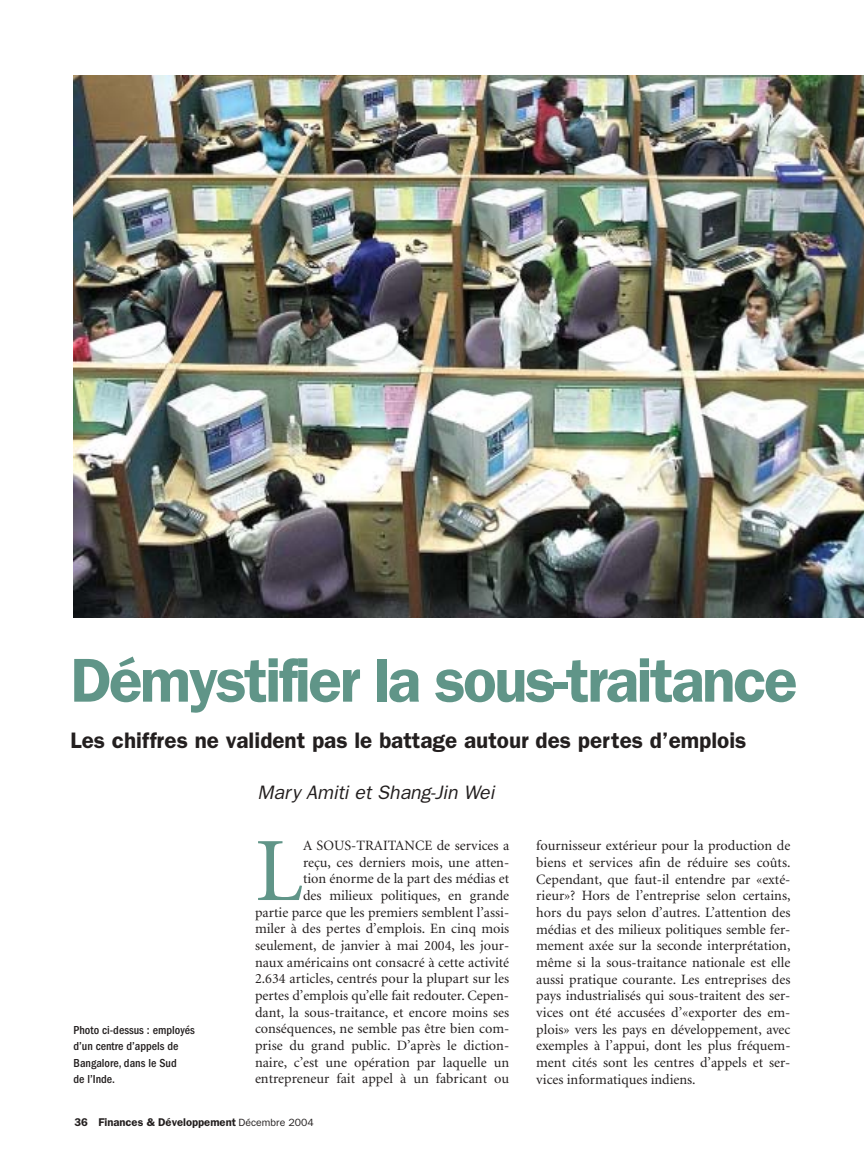
<style>
.page{position:relative;width:864px;height:1161px;background:#fff}
.page>*{position:absolute;margin:0;border:0;box-sizing:border-box;transform-origin:0 0}
.t1{font:90.45px "Minion";color:#609588}
.t2{font:600 62.25px "Franklin Gothic";letter-spacing:-.04em;color:#609588}
.t3{font:600 22.5px "Franklin Gothic";color:#231f1f}
.t4{font:italic 19.5px "Franklin Gothic";color:#231f1f}
.t5{font:14.25px/16.6px "Minion";color:#231f1f;text-align:right}
.t6{font:500 condensed 12px/16.5px "Franklin Gothic";color:#231f1f}
.t7{font:600 11.25px "Franklin Gothic";color:#231f1f}
.s1{font-weight:400;font-size:10.5px}
</style>
<div class="page">
<img style="left:74px;top:75px;width:790px;height:542px">
<h2 class="t2" style="left:70px;top:659px;width:729px">Démystifier la sous-traitance</h2>
<h3 class="t3" style="left:70px;top:732px;width:678px">Les chiffres ne valident pas le battage autour des pertes d’emplois</h3>
<h3 class="t4" style="left:258px;top:785px;width:238px">Mary Amiti et Shang-Jin Wei</h3>
<p class="t6" style="left:74px;top:1022px;width:123px">Photo ci-dessus : employés d’un centre d’appels de<br>Bangalore, dans le Sud<br>de l’Inde.</p>
<p class="t5" style="left:255px;top:838px;width:256px">A SOUS-TRAITANCE de services a<br>reçu, ces derniers mois, une atten-<br>tion énorme de la part des médias et<br>des milieux politiques, en grande<br>partie parce que les premiers semblent l’assi&shy;miler à des pertes d’emplois. En cinq mois seulement, de janvier à mai 2004, les jour&shy;naux américains ont consacré à cette activité 2.634 articles, centrés pour la plupart sur les pertes d’emplois qu’elle fait redouter. Cepen&shy;dant, la sous-traitance, et encore moins ses conséquences, ne semble pas être bien com&shy;prise du grand public. D’après le diction&shy;naire, c’est une opération par laquelle un entrepreneur fait appel à un fabricant ou</p>
<p class="t5" style="left:536px;top:838px;width:256px;text-align:justify">fournisseur extérieur pour la production de biens et services afin de réduire ses coûts.<br>Cependant, que faut-il entendre par «exté&shy;rieur»? Hors de l’entreprise selon certains, hors du pays selon d’autres. L’attention des médias et des milieux politiques semble fer&shy;mement axée sur la seconde interprétation, même si la sous-traitance nationale est elle aussi pratique courante. Les entreprises des pays industrialisés qui sous-traitent des ser&shy;vices ont été accusées d’«exporter des em&shy;plois» vers les pays en développement, avec exemples à l’appui, dont les plus fréquem&shy;ment cités sont les centres d’appels et ser&shy;vices informatiques indiens.</p>
<h1 class="t1" style="left:255px;top:835px;width:50px">L</h1>
<p class="t7" style="left:74px;top:1118px;width:241px">36 Finances &amp; Développement <span class="s1">Décembre 2004</span></p>
</div>
